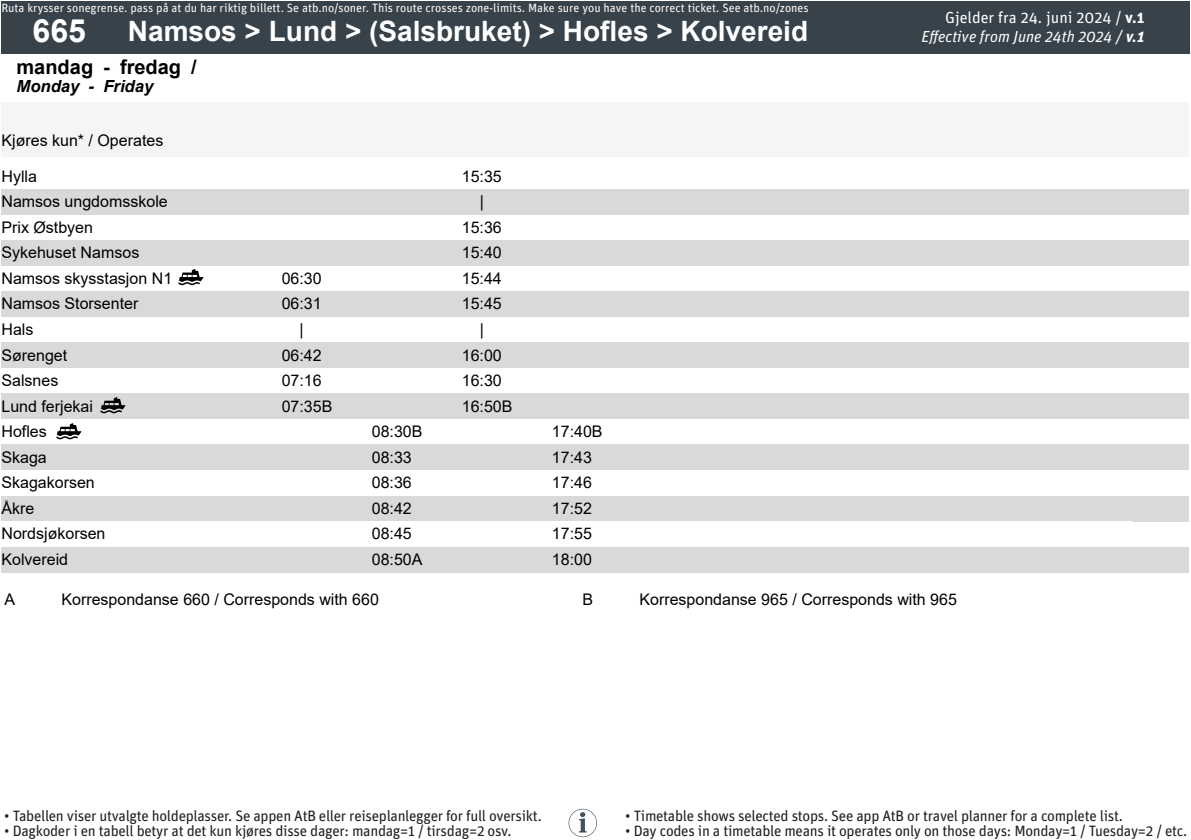
<style>
.page{position:relative;width:1191px;height:840px;background:#fff}
.page>*{position:absolute;margin:0;border:0;box-sizing:border-box;transform-origin:0 0}
.t1{font:700 32px "Arial";color:#fff}
.t2{font:700 28px "Arial";color:#fff}
.t3{font:700 20px "Arial";color:#000}
.t4{font:italic 700 16.6px "Arial";color:#000}
.t5{font:16px "Arial";color:#000}
.t6{font:italic 16px/19.2px "Unit Pro";color:#fff;text-align:right}
.t7{font:15px "Unit Pro";letter-spacing:-.02em;color:#231f20}
.t8{font:12px "Unit Pro";color:#fefcfa}
.s1{font-style:normal}
.s2{font-weight:700;font-style:normal}
.s3{font-weight:700}
</style>
<div class="page">
<div style="left:2px;top:102px;width:255px;height:54px;background:#f5f5f5"></div>
<div style="left:257px;top:102px;width:90px;height:54px;background:#f5f5f5"></div>
<div style="left:347px;top:102px;width:90px;height:54px;background:#f5f5f5"></div>
<div style="left:437px;top:102px;width:90px;height:54px;background:#f5f5f5"></div>
<div style="left:527px;top:102px;width:90px;height:54px;background:#f5f5f5"></div>
<div style="left:617px;top:102px;width:90px;height:54px;background:#f5f5f5"></div>
<div style="left:707px;top:102px;width:90px;height:54px;background:#f5f5f5"></div>
<div style="left:797px;top:102px;width:90px;height:54px;background:#f5f5f5"></div>
<div style="left:887px;top:102px;width:90px;height:54px;background:#f5f5f5"></div>
<div style="left:977px;top:102px;width:90px;height:54px;background:#f5f5f5"></div>
<div style="left:1067px;top:102px;width:122px;height:54px;background:#f5f5f5"></div>
<div style="left:2px;top:2px;width:115px;height:52px;background:#37424a"></div>
<div style="left:117px;top:2px;width:1072px;height:52px;background:#37424a"></div>
<div style="left:2px;top:189px;width:1187px;height:26px;background:#d9d9d9"></div>
<div style="left:2px;top:240px;width:1187px;height:26px;background:#d9d9d9"></div>
<div style="left:2px;top:291px;width:1187px;height:26px;background:#d9d9d9"></div>
<div style="left:2px;top:342px;width:1187px;height:26px;background:#d9d9d9"></div>
<div style="left:2px;top:393px;width:1187px;height:26px;background:#d9d9d9"></div>
<div style="left:2px;top:444px;width:1187px;height:26px;background:#d9d9d9"></div>
<div style="left:2px;top:495px;width:1187px;height:26px;background:#d9d9d9"></div>
<div style="left:2px;top:546px;width:1187px;height:26px;background:#d9d9d9"></div>
<svg style="left:178px;top:269px;width:26px;height:16px"></svg>
<svg style="left:100px;top:397px;width:26px;height:16px"></svg>
<svg style="left:56px;top:423px;width:26px;height:16px"></svg>
<svg style="left:568px;top:808px;width:29px;height:28px"></svg>
<p class="t8" style="left:1px;top:0;width:808px">Ruta krysser sonegrense. pass på at du har riktig billett. Se atb.no/soner. This route crosses zone-limits. Make sure you have the correct ticket. See atb.no/zones</p>
<p class="t1" style="left:33px;top:8px;width:55px">665</p>
<p class="t2" style="left:128px;top:11px;width:682px">Namsos &gt; Lund &gt; (Salsbruket) &gt; Hofles &gt; Kolvereid</p>
<p class="t3" style="left:17px;top:52px;width:182px">mandag - fredag /</p>
<p class="t4" style="left:17px;top:75px;width:138px">Monday - Friday</p>
<p class="t5" style="left:2px;top:129px;width:163px">Kjøres kun* / Operates</p>
<p class="t6" style="left:921px;top:7px;width:224px"><span class="s1">Gjelder fra 24. juni 2024 /</span> <span class="s2">v.1<br></span>Effective from June 24th 2024 / <span class="s3">v.1</span></p>
<p class="t5" style="left:2px;top:165px;width:37px">Hylla</p>
<p class="t5" style="left:462px;top:165px;width:42px">15:35</p>
<p class="t5" style="left:2px;top:190px;width:168px">Namsos ungdomsskole</p>
<p class="t5" style="left:480px;top:190px;width:6px">|</p>
<p class="t5" style="left:2px;top:216px;width:93px">Prix Østbyen</p>
<p class="t5" style="left:462px;top:216px;width:42px">15:36</p>
<p class="t5" style="left:2px;top:241px;width:139px">Sykehuset Namsos</p>
<p class="t5" style="left:462px;top:241px;width:42px">15:40</p>
<p class="t5" style="left:2px;top:267px;width:172px">Namsos skysstasjon N1</p>
<p class="t5" style="left:282px;top:267px;width:42px">06:30</p>
<p class="t5" style="left:462px;top:267px;width:42px">15:44</p>
<p class="t5" style="left:2px;top:292px;width:138px">Namsos Storsenter</p>
<p class="t5" style="left:282px;top:292px;width:42px">06:31</p>
<p class="t5" style="left:462px;top:292px;width:42px">15:45</p>
<p class="t5" style="left:2px;top:318px;width:33px">Hals</p>
<p class="t5" style="left:300px;top:318px;width:6px">|</p>
<p class="t5" style="left:480px;top:318px;width:6px">|</p>
<p class="t5" style="left:2px;top:344px;width:67px">Sørenget</p>
<p class="t5" style="left:282px;top:344px;width:42px">06:42</p>
<p class="t5" style="left:462px;top:344px;width:42px">16:00</p>
<p class="t5" style="left:2px;top:369px;width:58px">Salsnes</p>
<p class="t5" style="left:282px;top:369px;width:42px">07:16</p>
<p class="t5" style="left:462px;top:369px;width:42px">16:30</p>
<p class="t5" style="left:2px;top:395px;width:93px">Lund ferjekai</p>
<p class="t5" style="left:282px;top:395px;width:52px">07:35B</p>
<p class="t5" style="left:462px;top:395px;width:52px">16:50B</p>
<p class="t5" style="left:2px;top:420px;width:47px">Hofles</p>
<p class="t5" style="left:372px;top:420px;width:52px">08:30B</p>
<p class="t5" style="left:552px;top:420px;width:52px">17:40B</p>
<p class="t5" style="left:2px;top:446px;width:47px">Skaga</p>
<p class="t5" style="left:372px;top:446px;width:42px">08:33</p>
<p class="t5" style="left:552px;top:446px;width:42px">17:43</p>
<p class="t5" style="left:2px;top:471px;width:95px">Skagakorsen</p>
<p class="t5" style="left:372px;top:471px;width:42px">08:36</p>
<p class="t5" style="left:552px;top:471px;width:42px">17:46</p>
<p class="t5" style="left:2px;top:497px;width:34px">Åkre</p>
<p class="t5" style="left:372px;top:497px;width:42px">08:42</p>
<p class="t5" style="left:552px;top:497px;width:42px">17:52</p>
<p class="t5" style="left:2px;top:522px;width:105px">Nordsjøkorsen</p>
<p class="t5" style="left:372px;top:522px;width:42px">08:45</p>
<p class="t5" style="left:552px;top:522px;width:42px">17:55</p>
<p class="t5" style="left:2px;top:548px;width:68px">Kolvereid</p>
<p class="t5" style="left:372px;top:548px;width:52px">08:50A</p>
<p class="t5" style="left:552px;top:548px;width:42px">18:00</p>
<p class="t5" style="left:4px;top:588px;width:12px">A</p>
<p class="t5" style="left:61px;top:588px;width:319px">Korrespondanse 660 / Corresponds with 660</p>
<p class="t5" style="left:582px;top:588px;width:12px">B</p>
<p class="t5" style="left:639px;top:588px;width:319px">Korrespondanse 965 / Corresponds with 965</p>
<p class="t7" style="left:4px;top:804px;width:539px">• Tabellen viser utvalgte holdeplasser. Se appen AtB eller reiseplanlegger for full oversikt.</p>
<p class="t7" style="left:4px;top:819px;width:509px">• Dagkoder i en tabell betyr at det kun kjøres disse dager: mandag=1 / tirsdag=2 osv.</p>
<p class="t7" style="left:625px;top:804px;width:499px">• Timetable shows selected stops. See app AtB or travel planner for a complete list.</p>
<p class="t7" style="left:625px;top:819px;width:563px">• Day codes in a timetable means it operates only on those days: Monday=1 / Tuesday=2 / etc.</p>
</div>
